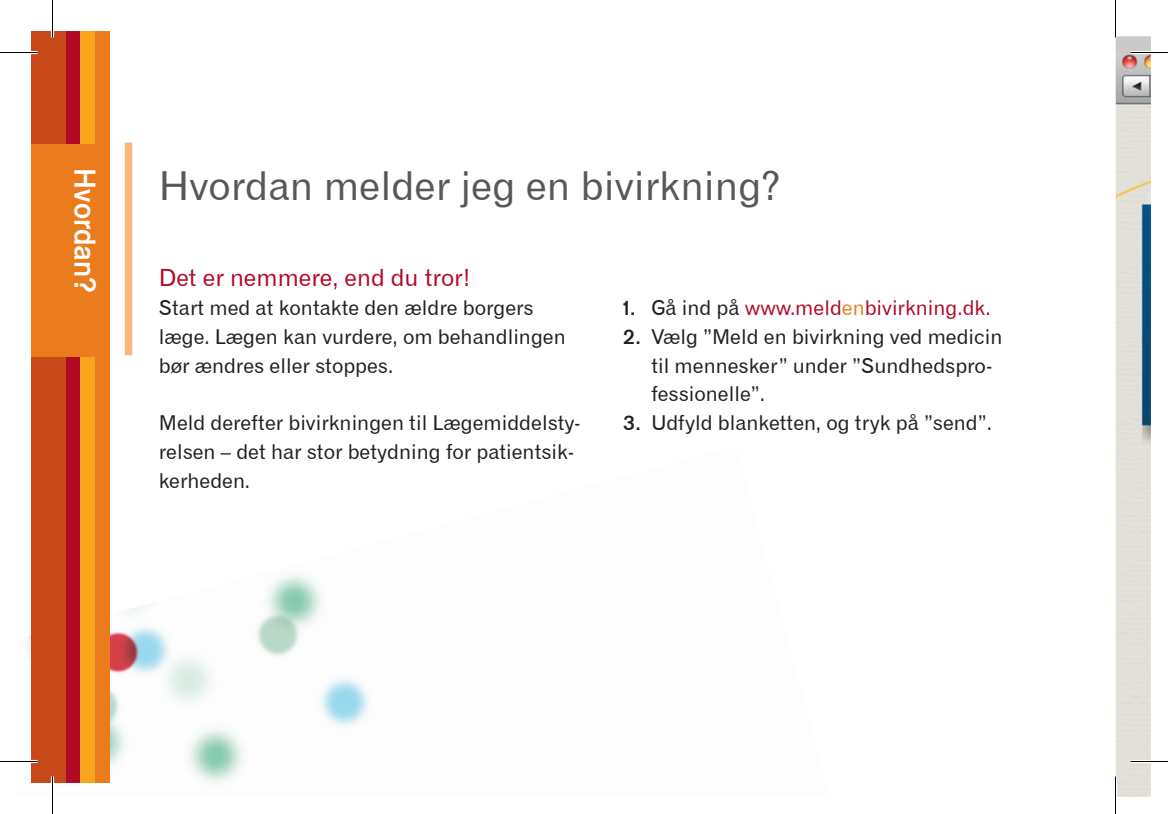
<style>
.page{position:relative;width:1168px;height:814px;background:#fff}
.page>*{position:absolute;margin:0;border:0;box-sizing:border-box;transform-origin:0 0}
.t1{font:40px "Gothic 720 BT Roman B";color:#57585a}
.t2{font:30px "Gothic 725 BT Bold A";color:#fff}
.t3{font:23.75px "Gothic 720 BT Roman B";color:#b00a27}
.t4{font:20.5px/28.8px "Gothic 720 BT Roman B";color:#231f20}
.t5{font:20.5px "Gothic 720 BT Roman B";color:#b00a27}
.s1{font-family:"Gothic 725 BT Bold A";color:#231f20}
.s2{color:#231f20}
.s3{color:#ea7c1d}
.s4{font-family:"Gothic 725 BT Bold A"}
</style>
<div class="page">
<img style="left:27px;top:430px;width:342px;height:353px">
<svg style="left:1115px;top:38px;width:1px;height:738px"></svg>
<img style="left:1116px;top:36px;width:35px;height:761px">
<div style="left:31px;top:31px;width:36px;height:751px;background:#c74919"></div>
<div style="left:67px;top:31px;width:14px;height:751px;background:#b00a27"></div>
<div style="left:81px;top:31px;width:14px;height:751px;background:#f9a51b"></div>
<div style="left:95px;top:31px;width:14px;height:751px;background:#ea7c1d"></div>
<div style="left:31px;top:144px;width:78px;height:212px;background:#ea7c1d"></div>
<div style="left:125px;top:143px;width:7px;height:212px;background:#f5b782"></div>
<hr style="left:0;top:51px;width:38px;height:3px;background:#fff">
<hr style="left:1130px;top:51px;width:38px;height:3px;background:#fff">
<hr style="left:0;top:760px;width:38px;height:3px;background:#fff">
<hr style="left:1130px;top:760px;width:38px;height:3px;background:#fff">
<hr style="left:51px;top:0;width:3px;height:38px;background:#fff">
<hr style="left:51px;top:776px;width:3px;height:38px;background:#fff">
<hr style="left:1114px;top:0;width:3px;height:38px;background:#fff">
<hr style="left:1114px;top:776px;width:3px;height:38px;background:#fff">
<hr style="left:0;top:52px;width:38px;height:1px;background:#000">
<hr style="left:1130px;top:52px;width:38px;height:1px;background:#000">
<hr style="left:0;top:761px;width:38px;height:1px;background:#000">
<hr style="left:1130px;top:761px;width:38px;height:1px;background:#000">
<hr style="left:52px;top:0;width:1px;height:38px;background:#000">
<hr style="left:52px;top:776px;width:1px;height:38px;background:#000">
<hr style="left:1115px;top:0;width:1px;height:38px;background:#000">
<hr style="left:1115px;top:776px;width:1px;height:38px;background:#000">
<h2 class="t2" style="left:102px;top:168px;width:126px;rotate:90deg">Hvordan?</h2>
<h1 class="t1" style="left:159px;top:161px;width:623px">Hvordan melder jeg en bivirkning?</h1>
<p class="t3" style="left:159px;top:263px;width:314px">Det er nemmere, end du tror!</p>
<p class="t4" style="left:159px;top:293px;width:408px">Start med at kontakte den ældre borgers læge. Lægen kan vurdere, om behandlingen bør ændres eller stoppes.</p>
<p class="t4" style="left:159px;top:408px;width:423px">Meld derefter bivirkningen til Lægemiddelsty&shy;relsen – det har stor betydning for patientsik&shy;kerheden.</p>
<p class="t5" style="left:623px;top:295px;width:369px"><span class="s1">1.</span> <span class="s2">Gå ind på</span> www.meld<span class="s3">en</span>bivirkning.dk.</p>
<p class="t4" style="left:651px;top:322px;width:353px;text-indent:-28px"><span class="s4">2.</span> Vælg ”Meld en bivirkning ved medicin til mennesker” under ”Sundhedspro&shy;fessionelle”.</p>
<p class="t4" style="left:623px;top:408px;width:370px"><span class="s4">3.</span> Udfyld blanketten, og tryk på ”send”.</p>
</div>
